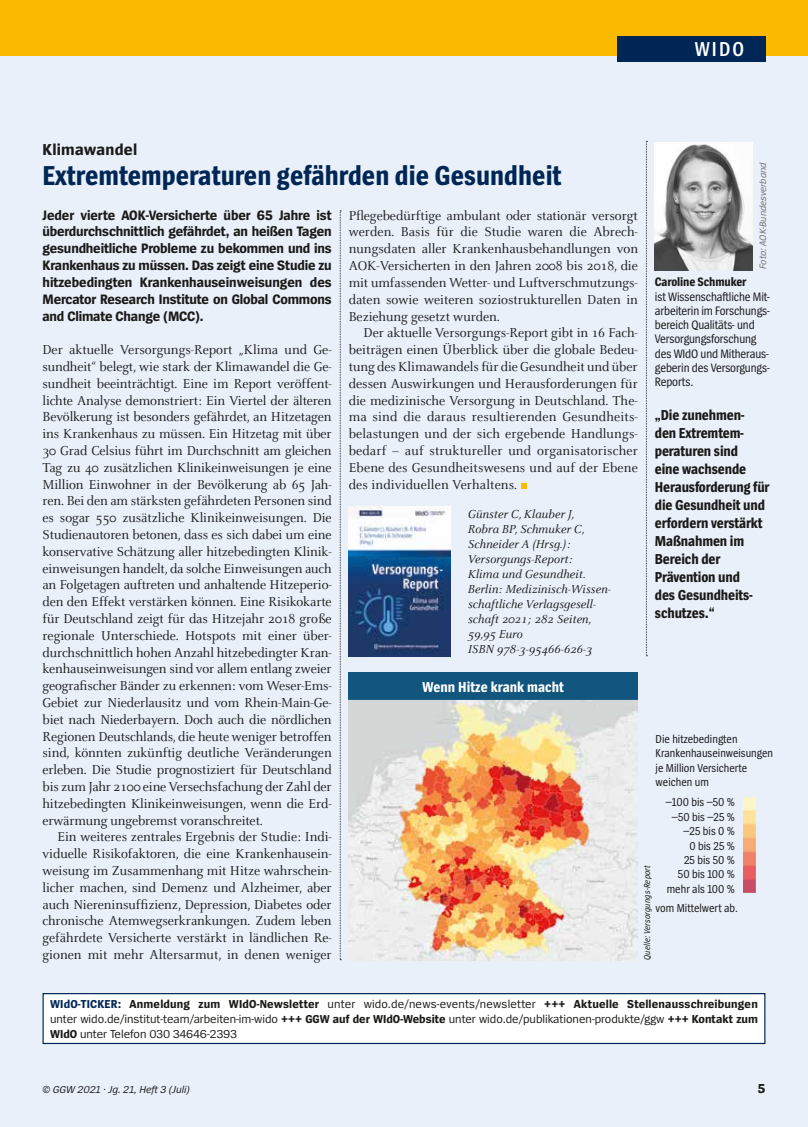
<style>
.page{position:relative;width:808px;height:1127px;background:#e9f0fa}
.page>*{position:absolute;margin:0;border:0;box-sizing:border-box;transform-origin:0 0}
.t1{font:700 28.5px "Spiegel Cd";color:#002655}
.t2{font:600 21px "Spiegel Cd";color:#fff}
.t3{font:700 16.5px "Spiegel";letter-spacing:.015em;color:#1a1a18}
.t4{font:700 15px/18px "Spiegel Cd";letter-spacing:-.01em;color:#1a1a18}
.t5{font:700 15px "Spiegel Cd";color:#fff}
.t6{font:14.25px/16.8px "Celeste";color:#1a1a18;text-align:justify}
.t7{font:700 14.25px/16.8px "Spiegel";letter-spacing:-.015em;color:#1a1a18;text-align:justify}
.t8{font:700 13.5px "Spiegel";color:#1a1a18}
.t9{font:italic 12.75px/15px "Celeste";color:#1a1a18}
.t10{font:12.75px/14.2px "Spiegel Cd";letter-spacing:-.01em;color:#1a1a18}
.t11{font:700 12.75px "Spiegel Cd";letter-spacing:-.01em;color:#1a1a18}
.t12{font:12px/15px "Spiegel";color:#1a1a18;text-align:justify}
.t13{font:12px/14.4px "Spiegel Cd";color:#1a1a18}
.t14{font:italic 10.5px "Spiegel";color:#1a1a18}
.t15{font:italic 9.75px "Spiegel";color:#6f6f6e}
.t16{font:italic 9px "Spiegel Cd";letter-spacing:.02em;color:#1a1a18}
.s1{font-weight:700;color:#002655}
.s2{font-weight:700}
</style>
<div class="page">
<div style="left:0;top:0;width:808px;height:55px;background:#fbba00"></div>
<div style="left:617px;top:36px;width:148px;height:26px;background:#002655"></div>
<svg style="left:646px;top:141px;width:1px;height:515px"></svg>
<svg style="left:521px;top:483px;width:6px;height:5px"></svg>
<svg style="left:340px;top:210px;width:1px;height:750px"></svg>
<div style="left:43px;top:993px;width:722px;height:50px;background:#fff"></div>
<div style="left:43px;top:993px;width:722px;height:51px;border:1px solid #002655"></div>
<img style="left:655px;top:142px;width:98px;height:128px">
<div style="left:348px;top:672px;width:290px;height:28px;background:#12557f"></div>
<img style="left:348px;top:506px;width:102px;height:150px">
<img style="left:349px;top:700px;width:289px;height:260px">
<img style="left:743px;top:797px;width:12px;height:96px">
<h2 class="t2" style="left:695px;top:38px;width:51px">WIDO</h2>
<p class="t3" style="left:43px;top:141px;width:96px">Klimawandel</p>
<h1 class="t1" style="left:43px;top:160px;width:521px">Extremtemperaturen gefährden die Gesundheit</h1>
<p class="t15" style="left:758px;top:269px;width:108px;rotate:-90deg">Foto: AOK-Bundesverband</p>
<p class="t7" style="left:43px;top:207px;width:291px">Jeder vierte AOK-Versicherte über 65 Jahre ist überdurchschnittlich gefährdet, an heißen Tagen gesundheitliche Probleme zu bekommen und ins Krankenhaus zu müssen. Das zeigt eine Studie zu hitzebedingten Krankenhauseinweisungen des Mercator Research Institute on Global Commons and Climate Change (MCC).</p>
<p class="t6" style="left:43px;top:342px;width:291px">Der aktuelle Versorgungs-Report „Klima und Ge&shy;sundheit“ belegt, wie stark der Klimawandel die Ge&shy;sundheit beeinträchtigt. Eine im Report veröffent&shy;lichte Analyse demonstriert: Ein Viertel der älteren Bevölkerung ist besonders gefährdet, an Hitzetagen ins Krankenhaus zu müssen. Ein Hitzetag mit über 30 Grad Celsius führt im Durchschnitt am gleichen Tag zu 40 zusätzlichen Klinikeinweisungen je eine Million Einwohner in der Bevölkerung ab 65 Jah&shy;ren. Bei den am stärksten gefährdeten Personen sind es sogar 550 zusätzliche Klinikeinweisungen. Die Studienautoren betonen, dass es sich dabei um eine konservative Schätzung aller hitzebedingten Klinik&shy;einweisungen handelt, da solche Einweisungen auch an Folgetagen auftreten und anhaltende Hitzeperio&shy;den den Effekt verstärken können. Eine Risikokarte für Deutschland zeigt für das Hitzejahr 2018 große regionale Unterschiede. Hotspots mit einer über&shy;durchschnittlich hohen Anzahl hitzebedingter Kran&shy;kenhauseinweisungen sind vor allem entlang zweier geografischer Bänder zu erkennen: vom Weser-Ems-Gebiet zur Niederlausitz und vom Rhein-Main-Ge&shy;biet nach Niederbayern. Doch auch die nördlichen Regionen Deutschlands, die heute weniger betroffen sind, könnten zukünftig deutliche Veränderungen erleben. Die Studie prognostiziert für Deutschland bis zum Jahr 2100 eine Versechsfachung der Zahl der hitzebedingten Klinikeinweisungen, wenn die Erd&shy;erwärmung ungebremst voranschreitet.</p>
<p class="t6" style="left:43px;top:829px;width:291px;text-indent:15px">Ein weiteres zentrales Ergebnis der Studie: Indi&shy;viduelle Risikofaktoren, die eine Krankenhausein&shy;weisung im Zusammenhang mit Hitze wahrschein&shy;licher machen, sind Demenz und Alzheimer, aber auch Niereninsuffizienz, Depression, Diabetes oder chronische Atemwegserkrankungen. Zudem leben gefährdete Versicherte verstärkt in ländlichen Re&shy;gionen mit mehr Altersarmut, in denen weniger</p>
<p class="t12" style="left:50px;top:996px;width:709px"><span class="s1">WIdO-TICKER:</span> <span class="s2">Anmeldung zum WIdO-Newsletter</span> unter wido.de/news-events/newsletter <span class="s2">+++ Aktuelle Stellenausschreibungen </span>unter wido.de/institut-team/arbeiten-im-wido <span class="s2">+++ GGW auf der WIdO-Website</span> unter wido.de/publikationen-produkte/ggw <span class="s2">+++ Kontakt zum WIdO</span> unter Telefon 030 34646-2393</p>
<p class="t6" style="left:349px;top:207px;width:291px">Pflegebedürftige ambulant oder stationär versorgt werden. Basis für die Studie waren die Abrech&shy;nungsdaten aller Krankenhausbehandlungen von AOK-Versicherten in den Jahren 2008 bis 2018, die mit umfassenden Wetter- und Luftverschmutzungs&shy;daten sowie weiteren soziostrukturellen Daten in Beziehung gesetzt wurden.</p>
<p class="t6" style="left:349px;top:325px;width:291px;text-indent:15px">Der aktuelle Versorgungs-Report gibt in 16 Fach&shy;beiträgen einen Überblick über die globale Bedeu&shy;tung des Klimawandels für die Gesundheit und über dessen Auswirkungen und Herausforderungen für die medizinische Versorgung in Deutschland. The&shy;ma sind die daraus resultierenden Gesundheits&shy;belastungen und der sich ergebende Handlungs&shy;bedarf – auf struktureller und organisatorischer Ebene des Gesundheitswesens und auf der Ebene des individuellen Verhaltens.</p>
<p class="t11" style="left:655px;top:275px;width:93px">Caroline Schmuker</p>
<p class="t10" style="left:655px;top:289px;width:117px">ist Wissenschaftliche Mit&shy;arbeiterin im Forschungs&shy;bereich Qualitäts- und<br>Versorgungsforschung des WIdO und Mitheraus&shy;geberin des Versorgungs-<br>Reports.</p>
<p class="t4" style="left:655px;top:406px;width:116px">„Die zunehmen-<br>den Extremtem&shy;peraturen sind<br>eine wachsende<br>Herausforderung für die Gesundheit und erfordern verstärkt<br>Maßnahmen im<br>Bereich der<br>Prävention und<br>des Gesundheits&shy;schutzes.“</p>
<p class="t9" style="left:468px;top:507px;width:144px">Günster C, Klauber J,<br>Robra BP, Schmuker C,<br>Schneider A (Hrsg.):<br>Versorgungs-Report:<br>Klima und Gesundheit.<br>Berlin: Medizinisch-Wissen&shy;schaftliche Verlagsgesell&shy;schaft 2021; 282 Seiten,<br>59,95 Euro<br>ISBN 978-3-95466-626-3</p>
<p class="t5" style="left:422px;top:679px;width:143px">Wenn Hitze krank macht</p>
<p class="t13" style="left:656px;top:732px;width:119px">Die hitzebedingten<br>Krankenhauseinweisungen je Million Versicherte weichen um</p>
<p class="t13" style="left:666px;top:795px;width:71px;text-align:right">–100 bis –50 % –50 bis –25 % –25 bis 0 %<br>0 bis 25 %<br>25 bis 50 %<br>50 bis 100 % mehr als 100 %</p>
<p class="t16" style="left:642px;top:960px;width:97px;rotate:-90deg">Quelle: Versorgungs-Report</p>
<p class="t13" style="left:656px;top:901px;width:84px">vom Mittelwert ab.</p>
<p class="t14" style="left:43px;top:1083px;width:149px">© GGW 2021 · Jg. 21, Heft 3 (Juli)</p>
<p class="t8" style="left:758px;top:1081px;width:9px">5</p>
</div>
